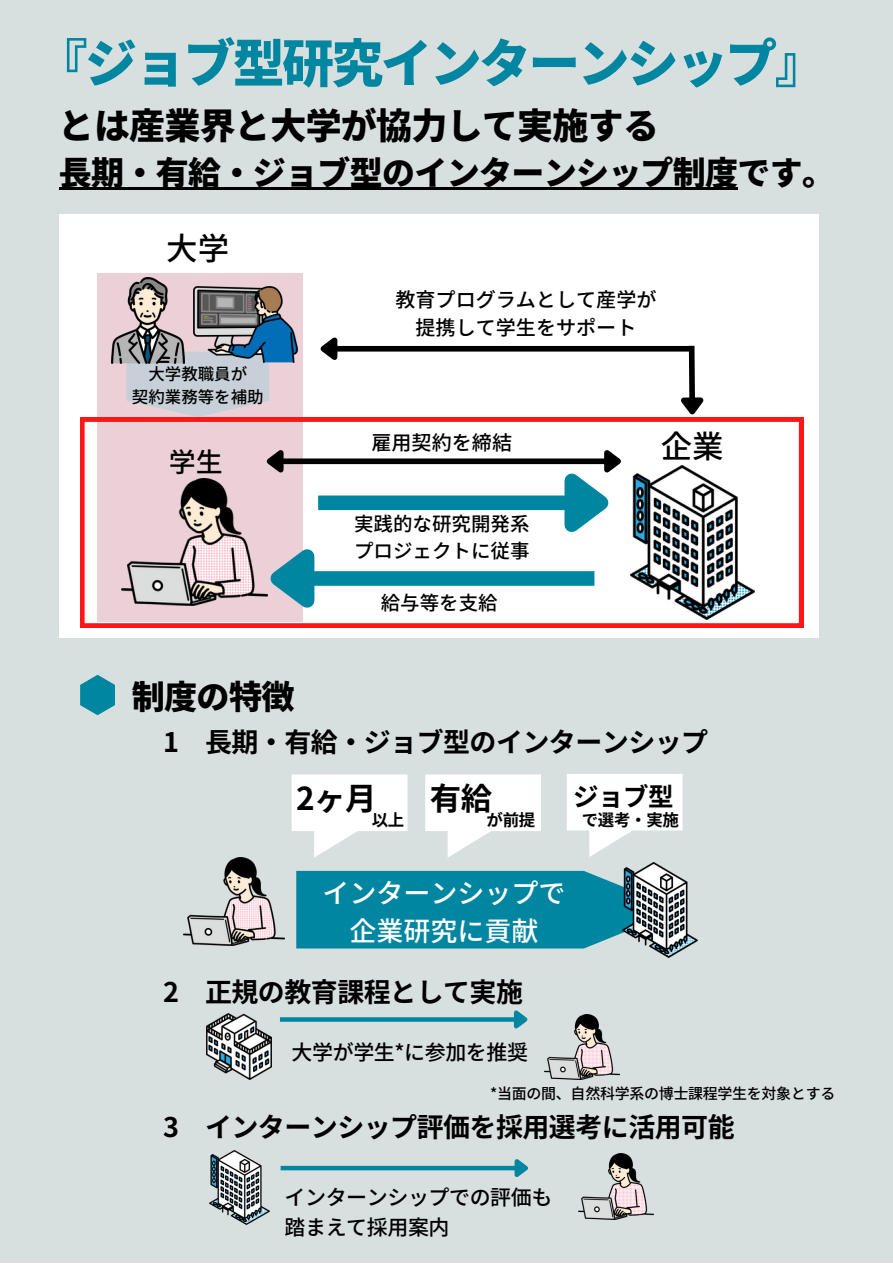
<style>
.page{position:relative;width:893px;height:1264px;background:#fff}
.page>*{position:absolute;margin:0;border:0;box-sizing:border-box;transform-origin:0 0}
.t1{font:900 51.75px "Noto Sans JP";letter-spacing:-.05em;color:#0086a0}
.t2{font:900 36px "Noto Sans JP";letter-spacing:-.02em;color:#000}
.t3{font:900 33.15px "Noto Sans JP";letter-spacing:-.02em;color:#000}
.t4{font:900 33px "Noto Sans JP";letter-spacing:-.02em;color:#000}
.t5{font:700 31.5px "Noto Sans JP";color:#000}
.t6{font:500 31.5px "Noto Sans JP";color:#000}
.t7{font:700 27px "Noto Sans JP";letter-spacing:-.02em;color:#000}
.t8{font:500 27px/37px "Noto Sans JP";color:#fff;text-align:center}
.t9{font:500 27px "Noto Sans JP";color:#000}
.t10{font:700 25.5px "Noto Sans JP";color:#000}
.t11{font:500 21px/29.2px "Noto Sans JP";letter-spacing:-.02em;color:#000}
.t12{font:500 20.1px/27.9px "Noto Sans JP";color:#000;text-align:center}
.t13{font:500 19.5px/27px "Noto Sans JP";color:#000}
.t14{font:500 16.5px/22.5px "Noto Sans JP";color:#000;text-align:center}
.t15{font:700 16.5px "Noto Sans JP";letter-spacing:-.02em;color:#000}
.t16{font:500 15px "Noto Sans JP";letter-spacing:-.02em;color:#000}
</style>
<div class="page">
<div style="left:0;top:0;width:892px;height:1262px;background:#d8dfdf"></div>
<div style="left:60px;top:214px;width:758px;height:424px;background:#fff"></div>
<div style="left:97px;top:273px;width:205px;height:348px;background:#ebd1d7"></div>
<svg style="left:80px;top:417px;width:723px;height:210px"></svg>
<img style="left:630px;top:465px;width:124px;height:154px">
<img style="left:121px;top:479px;width:146px;height:127px">
<div style="left:336px;top:346px;width:355px;height:5px;background:#000"></div>
<svg style="left:320px;top:337px;width:22px;height:23px"></svg>
<div style="left:282px;top:458px;width:323px;height:6px;background:#000"></div>
<svg style="left:260px;top:445px;width:28px;height:36px"></svg>
<div style="left:311px;top:571px;width:283px;height:15px;background:#0086a0"></div>
<svg style="left:253px;top:536px;width:74px;height:92px"></svg>
<svg style="left:126px;top:352px;width:143px;height:65px;background:#ccd0d7"></svg>
<img style="left:194px;top:286px;width:103px;height:77px">
<svg style="left:675px;top:345px;width:37px;height:76px"></svg>
<img style="left:112px;top:277px;width:73px;height:87px">
<div style="left:318px;top:495px;width:250px;height:15px;background:#0086a0"></div>
<svg style="left:551px;top:445px;width:76px;height:109px"></svg>
<img style="left:206px;top:1013px;width:66px;height:66px">
<img style="left:544px;top:1014px;width:75px;height:65px">
<img style="left:578px;top:1153px;width:75px;height:65px">
<img style="left:209px;top:1150px;width:60px;height:74px">
<svg style="left:291px;top:774px;width:116px;height:83px"></svg>
<svg style="left:425px;top:774px;width:116px;height:83px"></svg>
<svg style="left:567px;top:774px;width:115px;height:83px"></svg>
<svg style="left:280px;top:1017px;width:230px;height:4px"></svg>
<svg style="left:510px;top:1010px;width:18px;height:19px"></svg>
<div style="left:280px;top:1165px;width:235px;height:5px;background:#0086a0"></div>
<svg style="left:510px;top:1159px;width:18px;height:18px"></svg>
<svg style="left:80px;top:674px;width:35px;height:41px"></svg>
<img style="left:183px;top:857px;width:102px;height:88px">
<div style="left:296px;top:870px;width:326px;height:78px;background:#0086a0"></div>
<img style="left:622px;top:862px;width:75px;height:95px">
<hr style="left:59px;top:187px;width:678px;height:2px;background:#000">
<h1 class="t1" style="left:36px;top:22px;width:792px">『ジョブ型研究インターンシップ』</h1>
<h2 class="t2" style="left:59px;top:97px;width:601px">とは産業界と大学が協力して実施する</h2>
<p class="t4" style="left:59px;top:147px;width:778px">長期・有給・ジョブ型のインターンシップ制度です。</p>
<p class="t6" style="left:166px;top:223px;width:64px">大学</p>
<p class="t14" style="left:132px;top:362px;width:133px">大学教職員が<br>契約業務等を補助</p>
<p class="t9" style="left:169px;top:440px;width:53px">学生</p>
<p class="t12" style="left:395px;top:284px;width:262px">教育プログラムとして産学が提携して学生をサポート</p>
<p class="t12" style="left:371px;top:428px;width:142px">雇用契約を締結</p>
<p class="t13" style="left:354px;top:509px;width:177px">実践的な研究開発系プロジェクトに従事</p>
<p class="t13" style="left:380px;top:588px;width:118px">給与等を支給</p>
<p class="t6" style="left:660px;top:421px;width:64px">企業</p>
<p class="t3" style="left:132px;top:670px;width:164px">制度の特徴</p>
<p class="t7" style="left:163px;top:720px;width:546px">1 長期・有給・ジョブ型のインターンシップ</p>
<p class="t5" style="left:296px;top:773px;width:76px">2ヶ月</p>
<p class="t15" style="left:371px;top:806px;width:34px">以上</p>
<p class="t5" style="left:430px;top:773px;width:64px">有給</p>
<p class="t15" style="left:486px;top:806px;width:50px">が前提</p>
<p class="t10" style="left:573px;top:776px;width:102px">ジョブ型</p>
<p class="t15" style="left:581px;top:806px;width:99px">で選考・実施</p>
<p class="t8" style="left:322px;top:873px;width:244px">インターンシップで企業研究に貢献</p>
<p class="t7" style="left:163px;top:970px;width:361px">2 正規の教育課程として実施</p>
<p class="t11" style="left:291px;top:1036px;width:238px">大学が学生*に参加を推奨</p>
<p class="t16" style="left:490px;top:1082px;width:346px">*当面の間、自然科学系の博士課程学生を対象とする</p>
<p class="t7" style="left:163px;top:1106px;width:573px">3 インターンシップ評価を採用選考に活用可能</p>
<p class="t11" style="left:284px;top:1181px;width:269px">インターンシップでの評価も踏まえて採用案内</p>
</div>
